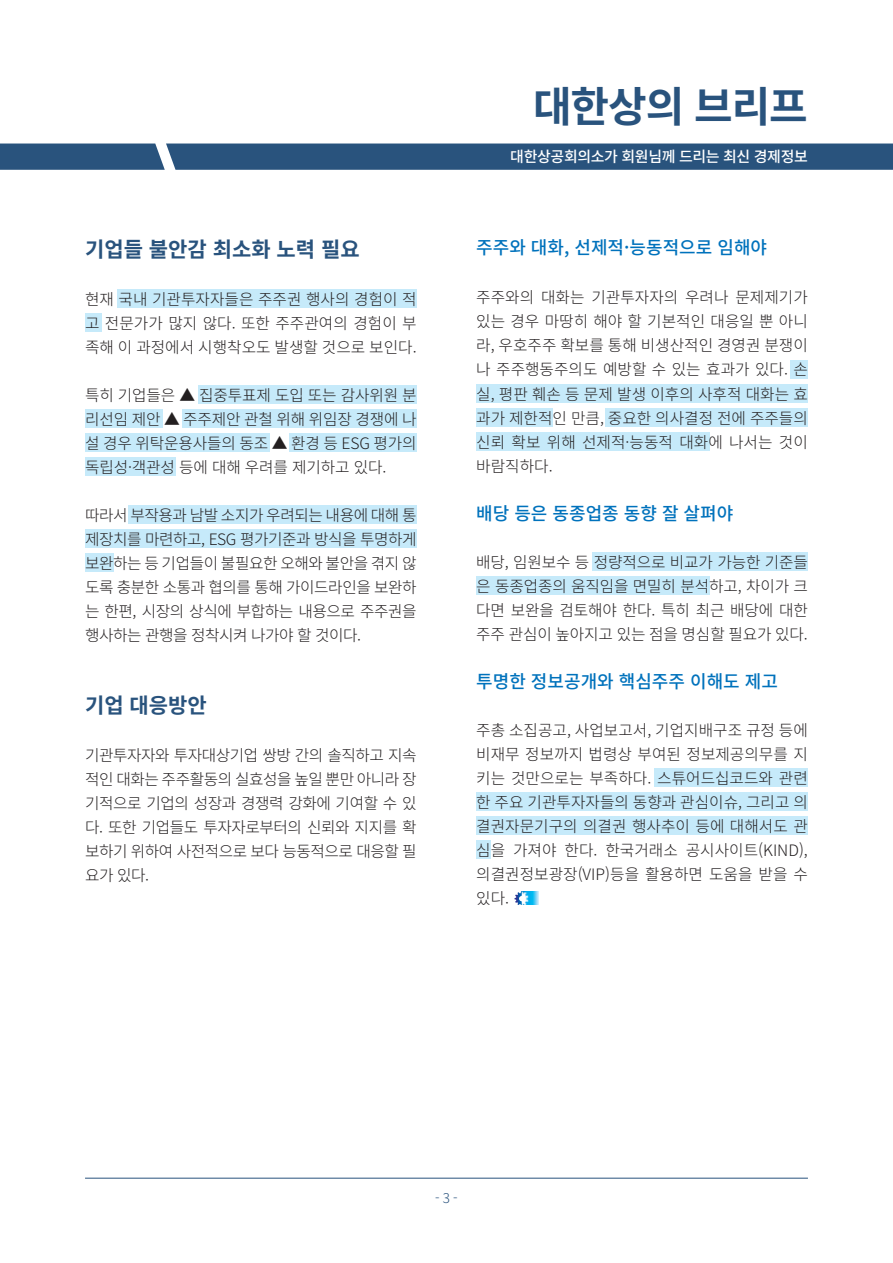
<style>
.page{position:relative;width:893px;height:1263px;background:#fff}
.page>*{position:absolute;margin:0;border:0;box-sizing:border-box;transform-origin:0 0}
.t1{font:700 42px "Source Han Sans K";letter-spacing:-.025em;color:#29537d}
.t2{font:700 21px "Noto Sans CJ Kkr";color:#29537d}
.t3{font:500 18px "Noto Sans CJ Kkr";color:#0072bc}
.t4{font:300 15.75px/24px "Noto Sans CJ Kkr";letter-spacing:-.01em;color:#231f20;text-align:justify}
.t5{font:500 15px "Source Han Sans K";letter-spacing:-.025em;color:#fff}
.t6{font:300 13.5px "Noto Sans CJ Kkr";color:#29537d}
</style>
<div class="page">
<div style="left:476px;top:792px;width:332px;height:19px;background:#c6eafa"></div>
<div style="left:476px;top:384px;width:332px;height:19px;background:#c6eafa"></div>
<div style="left:85px;top:530px;width:332px;height:18px;background:#c6eafa"></div>
<div style="left:85px;top:410px;width:77px;height:18px;background:#c6eafa"></div>
<div style="left:182px;top:410px;width:235px;height:18px;background:#c6eafa"></div>
<div style="left:85px;top:313px;width:17px;height:19px;background:#c6eafa"></div>
<div style="left:476px;top:816px;width:332px;height:19px;background:#c6eafa"></div>
<div style="left:476px;top:408px;width:77px;height:19px;background:#c6eafa"></div>
<div style="left:605px;top:408px;width:203px;height:19px;background:#c6eafa"></div>
<div style="left:593px;top:552px;width:215px;height:19px;background:#c6eafa"></div>
<div style="left:85px;top:554px;width:29px;height:18px;background:#c6eafa"></div>
<div style="left:85px;top:434px;width:185px;height:18px;background:#c6eafa"></div>
<div style="left:290px;top:434px;width:127px;height:18px;background:#c6eafa"></div>
<div style="left:476px;top:840px;width:15px;height:19px;background:#c6eafa"></div>
<div style="left:476px;top:432px;width:233px;height:19px;background:#c6eafa"></div>
<div style="left:476px;top:576px;width:233px;height:19px;background:#c6eafa"></div>
<div style="left:85px;top:458px;width:91px;height:18px;background:#c6eafa"></div>
<div style="left:655px;top:768px;width:153px;height:19px;background:#c6eafa"></div>
<div style="left:791px;top:360px;width:17px;height:19px;background:#c6eafa"></div>
<div style="left:129px;top:506px;width:288px;height:18px;background:#c6eafa"></div>
<div style="left:198px;top:386px;width:219px;height:18px;background:#c6eafa"></div>
<div style="left:117px;top:289px;width:300px;height:19px;background:#c6eafa"></div>
<div style="left:0;top:144px;width:893px;height:26px;background:#29537d"></div>
<hr style="left:85px;top:1178px;width:723px;height:1px;background:#29537d">
<svg style="left:529px;top:891px;width:9px;height:14px"></svg>
<svg style="left:514px;top:891px;width:15px;height:14px"></svg>
<p class="t2" style="left:85px;top:237px;width:276px">기업들 불안감 최소화 노력 필요</p>
<p class="t4" style="left:85px;top:287px;width:333px">현재 국내 기관투자자들은 주주권 행사의 경험이 적 고 전문가가 많지 않다. 또한 주주관여의 경험이 부 족해 이 과정에서 시행착오도 발생할 것으로 보인다.</p>
<p class="t4" style="left:85px;top:383px;width:333px">특히 기업들은 ▲ 집중투표제 도입 또는 감사위원 분 리선임 제안 ▲ 주주제안 관철 위해 위임장 경쟁에 나 설 경우 위탁운용사들의 동조 ▲ 환경 등 ESG 평가의 독립성·객관성 등에 대해 우려를 제기하고 있다.</p>
<p class="t4" style="left:85px;top:503px;width:333px">따라서 부작용과 남발 소지가 우려되는 내용에 대해 통 제장치를 마련하고, ESG 평가기준과 방식을 투명하게 보완하는 등 기업들이 불필요한 오해와 불안을 겪지 않 도록 충분한 소통과 협의를 통해 가이드라인을 보완하 는 한편, 시장의 상식에 부합하는 내용으로 주주권을 행사하는 관행을 정착시켜 나가야 할 것이다.</p>
<p class="t2" style="left:85px;top:693px;width:123px">기업 대응방안</p>
<p class="t4" style="left:85px;top:743px;width:333px">기관투자자와 투자대상기업 쌍방 간의 솔직하고 지속 적인 대화는 주주활동의 실효성을 높일 뿐만 아니라 장 기적으로 기업의 성장과 경쟁력 강화에 기여할 수 있 다. 또한 기업들도 투자자로부터의 신뢰와 지지를 확 보하기 위하여 사전적으로 보다 능동적으로 대응할 필 요가 있다.</p>
<p class="t1" style="left:533px;top:83px;width:276px">대한상의 브리프</p>
<p class="t5" style="left:510px;top:148px;width:299px">대한상공회의소가 회원님께 드리는 최신 경제정보</p>
<p class="t3" style="left:476px;top:237px;width:292px">주주와 대화, 선제적·능동적으로 임해야</p>
<p class="t4" style="left:476px;top:286px;width:333px">주주와의 대화는 기관투자자의 우려나 문제제기가 있는 경우 마땅히 해야 할 기본적인 대응일 뿐 아니 라, 우호주주 확보를 통해 비생산적인 경영권 분쟁이 나 주주행동주의도 예방할 수 있는 효과가 있다. 손 실, 평판 훼손 등 문제 발생 이후의 사후적 대화는 효 과가 제한적인 만큼, 중요한 의사결정 전에 주주들의 신뢰 확보 위해 선제적·능동적 대화에 나서는 것이 바람직하다.</p>
<p class="t3" style="left:476px;top:503px;width:259px">배당 등은 동종업종 동향 잘 살펴야</p>
<p class="t4" style="left:476px;top:550px;width:333px">배당, 임원보수 등 정량적으로 비교가 가능한 기준들 은 동종업종의 움직임을 면밀히 분석하고, 차이가 크 다면 보완을 검토해야 한다. 특히 최근 배당에 대한 주주 관심이 높아지고 있는 점을 명심할 필요가 있다.</p>
<p class="t3" style="left:476px;top:671px;width:303px">투명한 정보공개와 핵심주주 이해도 제고</p>
<p class="t4" style="left:476px;top:718px;width:333px">주총 소집공고, 사업보고서, 기업지배구조 규정 등에 비재무 정보까지 법령상 부여된 정보제공의무를 지 키는 것만으로는 부족하다. 스튜어드십코드와 관련 한 주요 기관투자자들의 동향과 관심이슈, 그리고 의 결권자문기구의 의결권 행사추이 등에 대해서도 관 심을 가져야 한다. 한국거래소 공시사이트(KIND), 의결권정보광장(VIP)등을 활용하면 도움을 받을 수 있다.</p>
<p class="t6" style="left:435px;top:1190px;width:24px">- 3 -</p>
</div>
